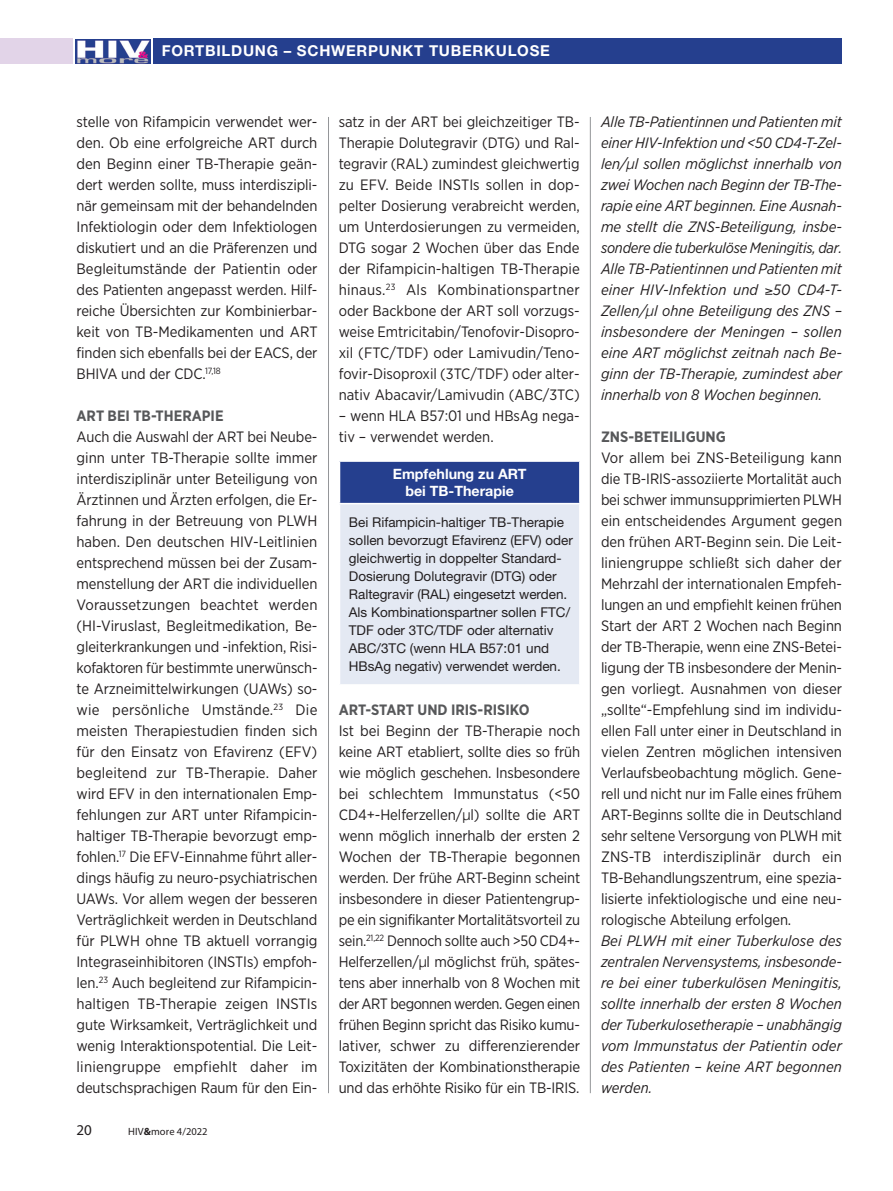
<style>
.page{position:relative;width:893px;height:1191px;background:#fff}
.page>*{position:absolute;margin:0;border:0;box-sizing:border-box;transform-origin:0 0}
.Fliesstext{font:15px/21px "Gotham Narrow";letter-spacing:-.005em;color:#231f20;text-align:justify}
.Fliesstext-2{font:italic 15px/21px "Gotham Narrow";color:#231f20;text-align:justify}
.Fliesstext-3{font:700 15px "Gotham Narrow";color:#57585a}
.Rubriken{font:700 15px "Helvetica Neue";letter-spacing:.05em;color:#fff}
.t1{font:15px "Myriad Pro";color:#231f20}
.Tabelle_grau{font:700 14.25px/16.5px "Helvetica Neue";color:#fff;text-align:center}
.Tabelle_grau-2{font:13.5px/18px "Helvetica Neue";color:#231f20}
.t2{font:10.5px "Myriad Pro";letter-spacing:.01em;color:#231f20}
.s1{font-weight:700}
.s2{font-family:"Helvetica Neue";font-weight:300}
</style>
<div class="page">
<div style="left:153px;top:39px;width:689px;height:25px;background:#253f8e"></div>
<div style="left:0;top:39px;width:72px;height:25px;background:#e2d4e8"></div>
<img style="left:76px;top:39px;width:74px;height:25px">
<hr style="left:328px;top:117px;width:1px;height:976px;background:#939598">
<hr style="left:590px;top:117px;width:1px;height:976px;background:#939598">
<div style="left:339px;top:461px;width:241px;height:42px;background:#253f8e"></div>
<div style="left:339px;top:503px;width:241px;height:182px;background:#e4e9f3"></div>
<hr style="left:339px;top:460px;width:242px;height:2px;background:#fff">
<hr style="left:339px;top:462px;width:1px;height:41px;background:#fff">
<hr style="left:579px;top:462px;width:2px;height:41px;background:#fff">
<hr style="left:339px;top:503px;width:242px;height:1px;background:#fff">
<hr style="left:339px;top:504px;width:1px;height:180px;background:#fff">
<hr style="left:579px;top:504px;width:2px;height:180px;background:#fff">
<hr style="left:339px;top:684px;width:242px;height:1px;background:#fff">
<p class="Rubriken" style="left:162px;top:41px;width:390px">FORTBILDUNG – SCHWERPUNKT TUBERKULOSE</p>
<p class="Fliesstext" style="left:77px;top:111px;width:243px">stelle von Rifampicin verwendet wer&shy;den. Ob eine erfolgreiche ART durch den Beginn einer TB-Therapie geän&shy;dert werden sollte, muss interdiszipli&shy;när gemeinsam mit der behandelnden Infektiologin oder dem Infektiologen diskutiert und an die Präferenzen und Begleitumstände der Patientin oder des Patienten angepasst werden. Hilf&shy;reiche Übersichten zur Kombinierbar&shy;keit von TB-Medikamenten und ART finden sich ebenfalls bei der EACS, der BHIVA und der CDC.<sup>17,18</sup></p>
<p class="Fliesstext-3" style="left:77px;top:406px;width:149px">ART BEI TB-THERAPIE</p>
<p class="Fliesstext" style="left:77px;top:426px;width:243px">Auch die Auswahl der ART bei Neube&shy;ginn unter TB-Therapie sollte immer interdisziplinär unter Beteiligung von Ärztinnen und Ärzten erfolgen, die Er&shy;fahrung in der Betreuung von PLWH haben. Den deutschen HIV-Leitlinien entsprechend müssen bei der Zusam&shy;menstellung der ART die individuellen Voraussetzungen beachtet werden (HI-Viruslast, Begleitmedikation, Be&shy;gleiterkrankungen und -infektion, Risi&shy;kofaktoren für bestimmte unerwünsch&shy;te Arzneimittelwirkungen (UAWs) so&shy;wie persönliche Umstände.<sup>23</sup> Die meisten Therapiestudien finden sich für den Einsatz von Efavirenz (EFV) begleitend zur TB-Therapie. Daher wird EFV in den internationalen Emp&shy;fehlungen zur ART unter Rifampicin&shy;haltiger TB-Therapie bevorzugt emp&shy;fohlen.<sup>17</sup> Die EFV-Einnahme führt aller&shy;dings häufig zu neuro-psychiatrischen UAWs. Vor allem wegen der besseren Verträglichkeit werden in Deutschland für PLWH ohne TB aktuell vorrangig Integraseinhibitoren (INSTIs) empfoh&shy;len.<sup>23</sup> Auch begleitend zur Rifampicin&shy;haltigen TB-Therapie zeigen INSTIs gute Wirksamkeit, Verträglichkeit und wenig Interaktionspotential. Die Leit&shy;liniengruppe empfiehlt daher im deutschsprachigen Raum für den Ein-</p>
<p class="t1" style="left:77px;top:1120px;width:17px">20</p>
<p class="t2" style="left:128px;top:1125px;width:81px">HIV<span class="s1">&amp;</span>more 4/2022</p>
<p class="Fliesstext" style="left:339px;top:111px;width:243px">satz in der ART bei gleichzeitiger TB-Therapie Dolutegravir (DTG) und Ral&shy;tegravir (RAL) zumindest gleichwertig zu EFV. Beide INSTIs sollen in dop&shy;pelter Dosierung verabreicht werden, um Unterdosierungen zu vermeiden, DTG sogar 2 Wochen über das Ende der Rifampicin-haltigen TB-Therapie hinaus.<sup>23</sup> Als Kombinationspartner oder Backbone der ART soll vorzugs&shy;weise Emtricitabin/Tenofovir-Disopro&shy;xil (FTC/TDF) oder Lamivudin/Teno&shy;fovir-Disoproxil (3TC/TDF) oder alter&shy;nativ Abacavir/Lamivudin (ABC/3TC)</p>
<p class="Fliesstext" style="left:339px;top:405px;width:242px">– wenn HLA B57:01 und HBsAg nega&shy;tiv – verwendet werden.</p>
<p class="Tabelle_grau" style="left:393px;top:465px;width:135px">Empfehlung zu ART bei TB-Therapie</p>
<p class="Tabelle_grau-2" style="left:349px;top:513px;width:225px">Bei Rifampicin-haltiger TB-Therapie sollen bevorzugt Efavirenz (EFV) oder gleichwertig in doppelter Standard-Dosierung Dolutegravir (DTG) oder Raltegravir (RAL) eingesetzt werden.<br>Als Kombinationspartner sollen FTC/ TDF oder 3TC/TDF oder alternativ ABC/3TC (wenn HLA B57:01 und HBsAg negativ) verwendet werden.</p>
<p class="Fliesstext-3" style="left:339px;top:700px;width:192px">ART-START UND IRIS-RISIKO</p>
<p class="Fliesstext" style="left:339px;top:720px;width:243px">Ist bei Beginn der TB-Therapie noch keine ART etabliert, sollte dies so früh wie möglich geschehen. Insbesondere bei schlechtem Immunstatus (&lt;50<br>CD4+-Helferzellen/<span class="s2">µ</span>l) sollte die ART wenn möglich innerhalb der ersten 2<br>Wochen der TB-Therapie begonnen werden. Der frühe ART-Beginn scheint insbesondere in dieser Patientengrup&shy;pe ein signifikanter Mortalitätsvorteil zu sein.<sup>21,22</sup> Dennoch sollte auch &gt;50 CD4+- Helferzellen/<span class="s2">µ</span>l möglichst früh, spätes&shy;tens aber innerhalb von 8 Wochen mit der ART begonnen werden. Gegen einen frühen Beginn spricht das Risiko kumu&shy;lativer, schwer zu differenzierender Toxizitäten der Kombinationstherapie und das erhöhte Risiko für ein TB-IRIS.</p>
<p class="Fliesstext-2" style="left:601px;top:111px;width:243px">Alle TB-Patientinnen und Patienten mit einer HIV-Infektion und &lt;50 CD4-T-Zel&shy;len/<span class="s2">µ</span>l sollen möglichst innerhalb von zwei Wochen nach Beginn der TB-The&shy;rapie eine ART beginnen. Eine Ausnah&shy;me stellt die ZNS-Beteiligung, insbe&shy;sondere die tuberkulöse Meningitis, dar.</p>
<p class="Fliesstext-2" style="left:601px;top:258px;width:243px">Alle TB-Patientinnen und Patienten mit einer HIV-Infektion und ≥50 CD4-T-Zellen/<span class="s2">µ</span>l ohne Beteiligung des ZNS – insbesondere der Meningen – sollen eine ART möglichst zeitnah nach Be&shy;ginn der TB-Therapie, zumindest aber innerhalb von 8 Wochen beginnen.</p>
<p class="Fliesstext-3" style="left:601px;top:427px;width:126px">ZNS-BETEILIGUNG</p>
<p class="Fliesstext" style="left:601px;top:447px;width:243px">Vor allem bei ZNS-Beteiligung kann die TB-IRIS-assoziierte Mortalität auch bei schwer immunsupprimierten PLWH ein entscheidendes Argument gegen den frühen ART-Beginn sein. Die Leit&shy;liniengruppe schließt sich daher der Mehrzahl der internationalen Empfeh&shy;lungen an und empfiehlt keinen frühen Start der ART 2 Wochen nach Beginn der TB-Therapie, wenn eine ZNS-Betei&shy;ligung der TB insbesondere der Menin&shy;gen vorliegt. Ausnahmen von dieser „sollte“-Empfehlung sind im individu&shy;ellen Fall unter einer in Deutschland in vielen Zentren möglichen intensiven Verlaufsbeobachtung möglich. Gene&shy;rell und nicht nur im Falle eines frühem ART-Beginns sollte die in Deutschland sehr seltene Versorgung von PLWH mit ZNS-TB interdisziplinär durch ein TB-Behandlungszentrum, eine spezia&shy;lisierte infektiologische und eine neu&shy;rologische Abteilung erfolgen.</p>
<p class="Fliesstext-2" style="left:601px;top:930px;width:243px">Bei PLWH mit einer Tuberkulose des zentralen Nervensystems, insbesonde&shy;re bei einer tuberkulösen Meningitis, sollte innerhalb der ersten 8 Wochen der Tuberkulosetherapie – unabhängig vom Immunstatus der Patientin oder des Patienten – keine ART begonnen werden.</p>
</div>
